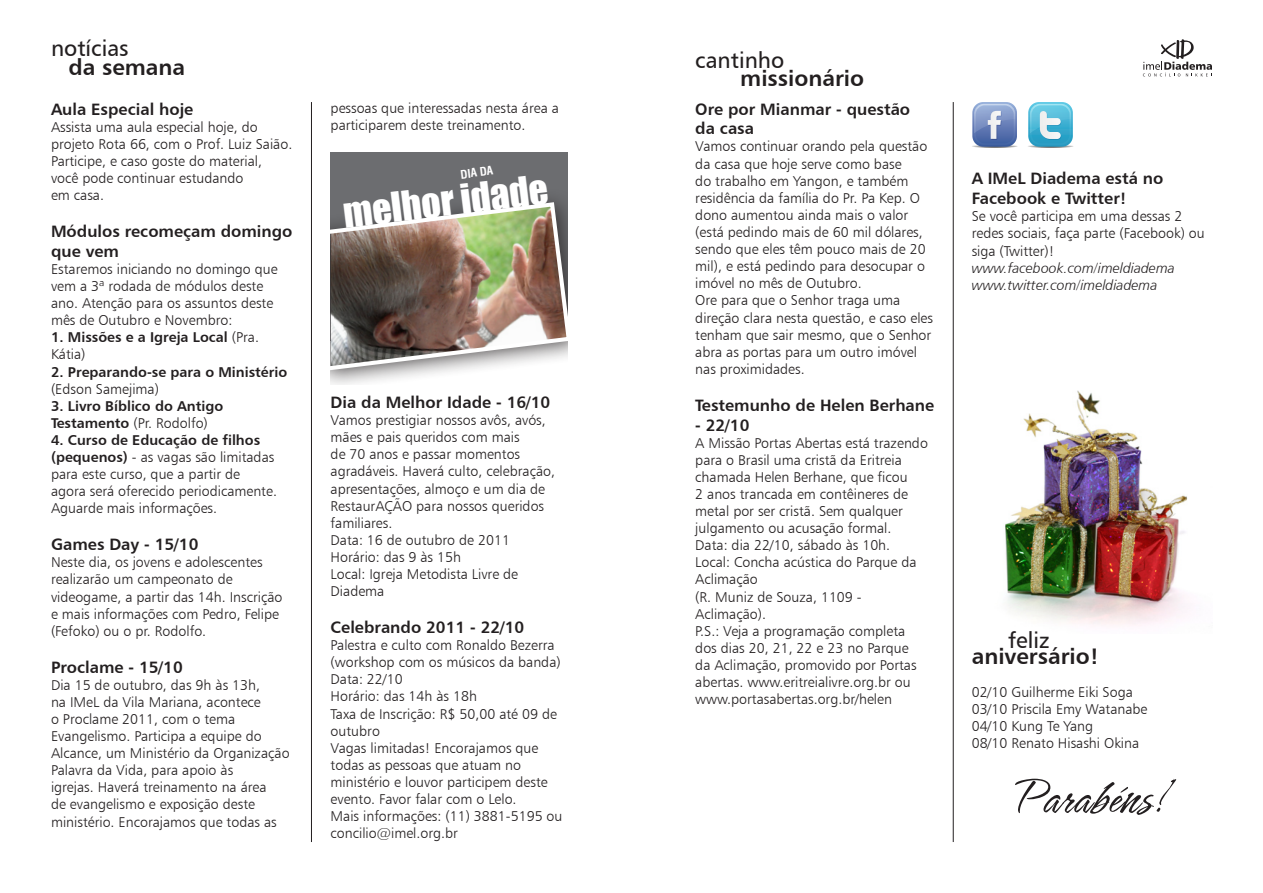
<style>
.page{position:relative;width:1263px;height:893px;background:#fff}
.page>*{position:absolute;margin:0;border:0;box-sizing:border-box;transform-origin:0 0}
.texto{font:55.5px "Hurricane";color:#231f20}
.t1{font:37.8px "Impact";color:#fff}
.título{font:22.5px/18px "Humanist 777 BT Bold B";color:#231f20}
.título-2{font:22.5px/18.9px "Humanist 777 BT Roman B";color:#231f20}
.subtítulo{font:16.5px/19.8px "Humanist 777 BT Bold B";color:#231f20}
.texto-2{font:14.25px/17.1px "Humanist 777 BT Light B";color:#231f20}
.texto-3{font:14.25px/17.1px "Humanist 777 BT Bold B";color:#231f20}
.texto-4{font:14.25px "Humanist 777 BT Light Italic B";color:#231f20}
.t2{font:700 condensed 11.7px "Swiss 721 BT";color:#fff}
.s1{font-family:"Humanist 777 BT Bold B"}
.s2{font-family:"Humanist 777 BT Roman B"}
.s3{font-family:"Humanist 777 BT Light B"}
</style>
<div class="page">
<img style="left:1005px;top:390px;width:185px;height:236px">
<hr style="left:311px;top:102px;width:1px;height:740px;background:#231f20">
<hr style="left:953px;top:102px;width:1px;height:740px;background:#231f20">
<svg style="left:1143px;top:39px;width:69px;height:37px"></svg>
<svg style="left:976px;top:146px;width:42px;height:2px"></svg>
<svg style="left:972px;top:102px;width:45px;height:45px"></svg>
<svg style="left:974px;top:104px;width:41px;height:41px;background:#8196c4"></svg>
<svg style="left:1031px;top:147px;width:39px;height:1px"></svg>
<svg style="left:1028px;top:102px;width:45px;height:45px"></svg>
<svg style="left:1030px;top:104px;width:41px;height:41px;background:#6ec2da"></svg>
<div style="left:331px;top:152px;width:237px;height:189px;background:#6c6d70"></div>
<div style="left:331px;top:186px;width:237px;height:199px;background:#231f20;opacity:.75"></div>
<img style="left:331px;top:200px;width:237px;height:173px">
<p class="título-2" style="left:68px;top:39px;width:118px;text-indent:-17px">notícias<br><span class="s1">da semana</span></p>
<p class="título" style="left:740px;top:51px;width:125px;text-indent:-45px"><span class="s2">cantinho </span>missionário</p>
<p class="subtítulo" style="left:51px;top:99px;width:144px">Aula Especial hoje</p>
<p class="texto-2" style="left:51px;top:118px;width:243px">Assista uma aula especial hoje, do projeto Rota 66, com o Prof. Luiz Saião.<br>Participe, e caso goste do material, você pode continuar estudando</p>
<p class="texto-2" style="left:51px;top:186px;width:54px">em casa.</p>
<p class="subtítulo" style="left:51px;top:221px;width:243px">Módulos recomeçam domingo que vem</p>
<p class="texto-2" style="left:51px;top:260px;width:228px">Estaremos iniciando no domingo que vem a 3ª rodada de módulos deste ano. Atenção para os assuntos deste mês de Outubro e Novembro:</p>
<p class="texto-3" style="left:51px;top:328px;width:210px">1. Missões e a Igreja Local <span class="s3">(Pra.<br>Kátia)</span></p>
<p class="texto-3" style="left:51px;top:363px;width:238px">2. Preparando-se para o Ministério <span class="s3">(Edson Samejima)</span></p>
<p class="texto-3" style="left:51px;top:397px;width:174px">3. Livro Bíblico do Antigo<br>Testamento <span class="s3">(Pr. Rodolfo)</span></p>
<p class="texto-2" style="left:51px;top:431px;width:227px"><span class="s1">4. Curso de Educação de filhos (pequenos)</span> - as vagas são limitadas para este curso, que a partir de agora será oferecido periodicamente.<br>Aguarde mais informações.</p>
<p class="subtítulo" style="left:51px;top:534px;width:149px">Games Day - 15/10</p>
<p class="texto-2" style="left:51px;top:554px;width:233px">Neste dia, os jovens e adolescentes realizarão um campeonato de videogame, a partir das 14h. Inscrição e mais informações com Pedro, Felipe (Fefoko) ou o pr. Rodolfo.</p>
<p class="subtítulo" style="left:51px;top:657px;width:133px">Proclame - 15/10</p>
<p class="texto-2" style="left:51px;top:676px;width:240px">Dia 15 de outubro, das 9h às 13h,<br>na IMeL da Vila Mariana, acontece<br>o Proclame 2011, com o tema Evangelismo. Participa a equipe do Alcance, um Ministério da Organização Palavra da Vida, para apoio às<br>igrejas. Haverá treinamento na área<br>de evangelismo e exposição deste ministério. Encorajamos que todas as</p>
<p class="texto-2" style="left:331px;top:99px;width:230px">pessoas que interessadas nesta área a participarem deste treinamento.</p>
<p class="t2" style="left:460px;top:167px;width:34px;rotate:-7deg">DIA DA</p>
<p class="t1" style="left:340px;top:184px;width:208px;rotate:-7deg">melhor idade</p>
<p class="subtítulo" style="left:695px;top:99px;width:216px">Ore por Mianmar - questão da casa</p>
<p class="texto-2" style="left:695px;top:138px;width:234px">Vamos continuar orando pela questão da casa que hoje serve como base<br>do trabalho em Yangon, e também residência da família do Pr. Pa Kep. O dono aumentou ainda mais o valor (está pedindo mais de 60 mil dólares, sendo que eles têm pouco mais de 20 mil), e está pedindo para desocupar o imóvel no mês de Outubro.</p>
<p class="texto-2" style="left:695px;top:292px;width:239px">Ore para que o Senhor traga uma direção clara nesta questão, e caso eles tenham que sair mesmo, que o Senhor abra as portas para um outro imóvel nas proximidades.</p>
<p class="subtítulo" style="left:695px;top:395px;width:240px">Testemunho de Helen Berhane</p>
<p class="subtítulo" style="left:695px;top:414px;width:56px">- 22/10</p>
<p class="texto-2" style="left:695px;top:434px;width:234px">A Missão Portas Abertas está trazendo para o Brasil uma cristã da Eritreia chamada Helen Berhane, que ficou<br>2 anos trancada em contêineres de metal por ser cristã. Sem qualquer julgamento ou acusação formal.</p>
<p class="texto-2" style="left:695px;top:536px;width:196px">Data: dia 22/10, sábado às 10h.</p>
<p class="texto-2" style="left:695px;top:554px;width:223px">Local: Concha acústica do Parque da<br>Aclimação</p>
<p class="texto-2" style="left:695px;top:588px;width:168px">(R. Muniz de Souza, 1109 -<br>Aclimação).</p>
<p class="texto-2" style="left:695px;top:622px;width:223px">P.S.: Veja a programação completa dos dias 20, 21, 22 e 23 no Parque da Aclimação, promovido por Portas abertas. www.eritreialivre.org.br ou www.portasabertas.org.br/helen</p>
<p class="subtítulo" style="left:331px;top:392px;width:221px">Dia da Melhor Idade - 16/10</p>
<p class="texto-2" style="left:331px;top:411px;width:226px">Vamos prestigiar nossos avôs, avós, mães e pais queridos com mais<br>de 70 anos e passar momentos agradáveis. Haverá culto, celebração, apresentações, almoço e um dia de<br>RestaurAÇÃO para nossos queridos familiares.</p>
<p class="texto-2" style="left:331px;top:531px;width:181px">Data: 16 de outubro de 2011</p>
<p class="texto-2" style="left:331px;top:548px;width:132px">Horário: das 9 às 15h</p>
<p class="texto-2" style="left:331px;top:565px;width:189px">Local: Igreja Metodista Livre de<br>Diadema</p>
<p class="subtítulo" style="left:331px;top:617px;width:195px">Celebrando 2011 - 22/10</p>
<p class="texto-2" style="left:331px;top:636px;width:226px">Palestra e culto com Ronaldo Bezerra</p>
<p class="texto-2" style="left:331px;top:653px;width:232px">(workshop com os músicos da banda)</p>
<p class="texto-2" style="left:331px;top:671px;width:74px">Data: 22/10</p>
<p class="texto-2" style="left:331px;top:688px;width:148px">Horário: das 14h às 18h</p>
<p class="texto-2" style="left:331px;top:705px;width:228px">Taxa de Inscrição: R$ 50,00 até 09 de outubro</p>
<p class="texto-2" style="left:331px;top:739px;width:219px">Vagas limitadas! Encorajamos que todas as pessoas que atuam no ministério e louvor participem deste evento. Favor falar com o Lelo.</p>
<p class="texto-2" style="left:331px;top:807px;width:233px">Mais informações: (11) 3881-5195 ou</p>
<p class="texto-2" style="left:331px;top:824px;width:129px">concilio@imel.org.br</p>
<p class="subtítulo" style="left:972px;top:168px;width:193px">A IMeL Diadema está no<br>Facebook e Twitter!</p>
<p class="texto-2" style="left:972px;top:208px;width:235px">Se você participa em uma dessas 2 redes sociais, faça parte (Facebook) ou siga (Twitter)!</p>
<p class="texto-4" style="left:972px;top:259px;width:205px">www.facebook.com/imeldiadema</p>
<p class="texto-4" style="left:972px;top:276px;width:187px">www.twitter.com/imeldiadema</p>
<p class="título" style="left:972px;top:631px;width:129px;line-height:16.6px;text-align:center"><span class="s2">feliz </span>aniversário!</p>
<p class="texto-2" style="left:972px;top:683px;width:163px">02/10 Guilherme Eiki Soga</p>
<p class="texto-2" style="left:972px;top:700px;width:177px">03/10 Priscila Emy Watanabe</p>
<p class="texto-2" style="left:972px;top:717px;width:123px">04/10 Kung Te Yang</p>
<p class="texto-2" style="left:972px;top:735px;width:169px">08/10 Renato Hisashi Okina</p>
<p class="texto" style="left:1016px;top:760px;width:152px">Parabéns!</p>
</div>
